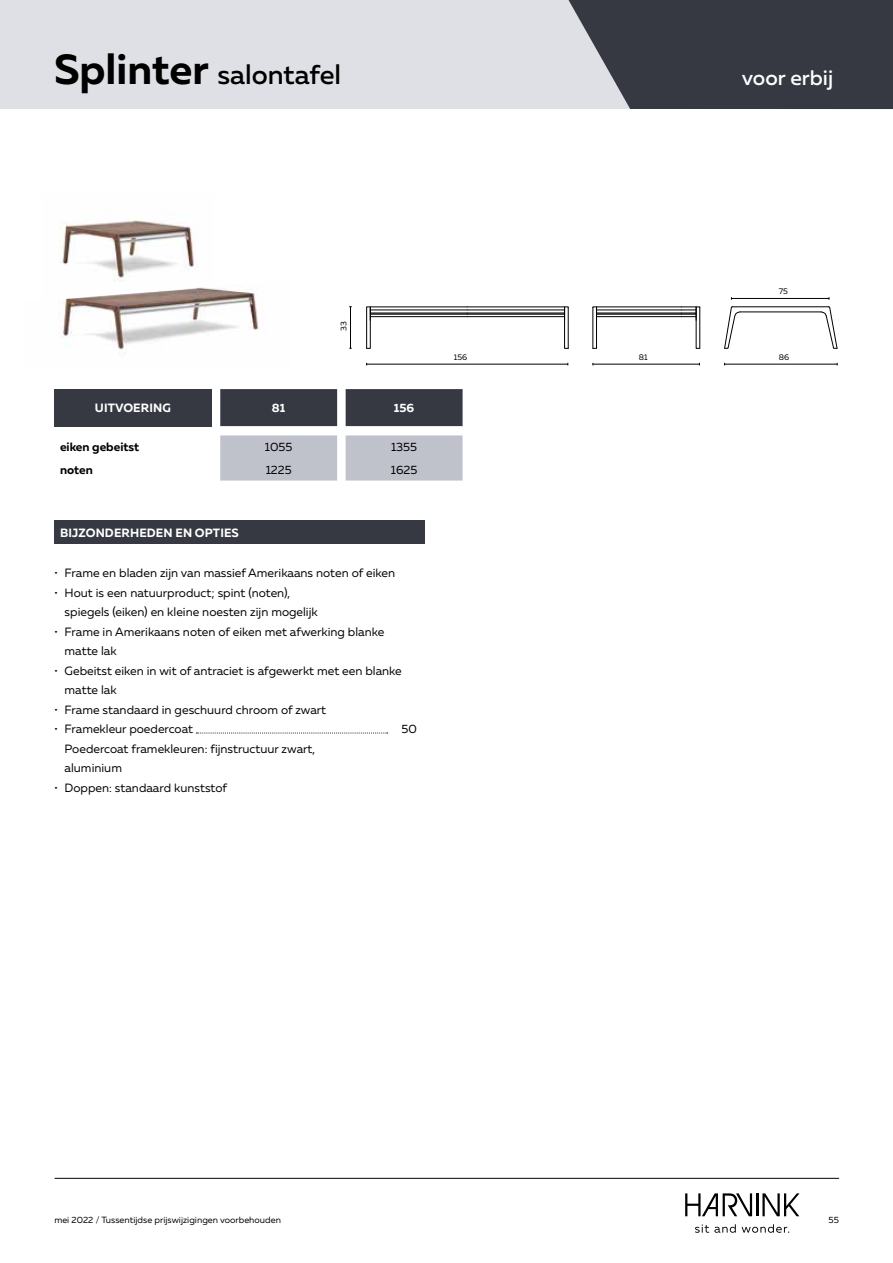
<style>
.page{position:relative;width:893px;height:1263px;background:#fff}
.page>*{position:absolute;margin:0;border:0;box-sizing:border-box;transform-origin:0 0}
.t1{font:500 27px "Muller";color:#000}
.t2{font:500 21px "Muller";color:#fff}
.t3{font:12px/19.5px "Muller";color:#000}
.t4{font:700 12px "Muller";letter-spacing:.01em;color:#fff}
.t5{font:700 12px "Muller";color:#000}
.t6{font:9px "Muller";color:#000}
.t7{font:8.25px "Muller";color:#000}
.s1{font-weight:700;font-size:42px}
</style>
<div class="page">
<div style="left:0;top:0;width:893px;height:109px;background:#dfe0e5"></div>
<hr style="left:756px;top:1193px;width:2px;height:23px;background:#000">
<svg style="left:762px;top:1193px;width:37px;height:23px"></svg>
<svg style="left:685px;top:1193px;width:67px;height:23px"></svg>
<svg style="left:695px;top:1224px;width:41px;height:9px"></svg>
<svg style="left:742px;top:1224px;width:47px;height:9px"></svg>
<hr style="left:55px;top:1178px;width:784px;height:1px;background:#000">
<hr style="left:350px;top:307px;width:1px;height:41px;background:#000">
<hr style="left:367px;top:364px;width:201px;height:1px;background:#000">
<svg style="left:366px;top:307px;width:203px;height:42px"></svg>
<hr style="left:370px;top:314px;width:97px;height:1px;background:#000">
<hr style="left:370px;top:316px;width:97px;height:1px;background:#000">
<hr style="left:370px;top:310px;width:97px;height:1px;background:#000">
<hr style="left:370px;top:313px;width:97px;height:1px;background:#000">
<hr style="left:593px;top:364px;width:106px;height:1px;background:#000">
<hr style="left:725px;top:364px;width:112px;height:1px;background:#000">
<hr style="left:731px;top:298px;width:98px;height:1px;background:#000">
<svg style="left:724px;top:306px;width:16px;height:43px"></svg>
<svg style="left:821px;top:306px;width:16px;height:43px"></svg>
<hr style="left:732px;top:307px;width:96px;height:1px;background:#000">
<hr style="left:740px;top:312px;width:81px;height:1px;background:#000">
<svg style="left:592px;top:307px;width:108px;height:42px"></svg>
<hr style="left:596px;top:314px;width:85px;height:1px;background:#000">
<hr style="left:596px;top:316px;width:85px;height:1px;background:#000">
<hr style="left:596px;top:310px;width:85px;height:1px;background:#000">
<hr style="left:596px;top:313px;width:85px;height:1px;background:#000">
<div style="left:54px;top:389px;width:158px;height:37px;background:#363942"></div>
<svg style="left:220px;top:389px;width:243px;height:37px;background:#3e4049"></svg>
<svg style="left:220px;top:435px;width:243px;height:46px;background:#c2c5cc"></svg>
<img style="left:59px;top:212px;width:136px;height:68px">
<img style="left:62px;top:280px;width:197px;height:76px">
<svg style="left:196px;top:733px;width:192px;height:1px"></svg>
<div style="left:54px;top:520px;width:370px;height:24px;background:#363942"></div>
<svg style="left:568px;top:0;width:325px;height:109px;background:#464951"></svg>
<h1 class="t1" style="left:54px;top:58px;width:289px"><span class="s1">Splinter</span> salontafel</h1>
<h2 class="t2" style="left:742px;top:65px;width:93px">voor erbij</h2>
<p class="t7" style="left:339px;top:331px;width:11px;rotate:-90deg">33</p>
<p class="t4" style="left:95px;top:401px;width:77px">UITVOERING</p>
<p class="t4" style="left:272px;top:401px;width:15px">81</p>
<p class="t4" style="left:394px;top:401px;width:22px">156</p>
<p class="t5" style="left:60px;top:440px;width:81px">eiken gebeitst</p>
<p class="t3" style="left:265px;top:437px;width:29px">1055</p>
<p class="t3" style="left:391px;top:437px;width:28px">1355</p>
<p class="t5" style="left:60px;top:462px;width:34px">noten</p>
<p class="t3" style="left:266px;top:460px;width:27px">1225</p>
<p class="t3" style="left:391px;top:460px;width:28px">1625</p>
<p class="t4" style="left:60px;top:525px;width:180px">BIJZONDERHEDEN EN OPTIES</p>
<p class="t3" style="left:54px;top:563px;width:343px">• Frame en bladen zijn van massief Amerikaans noten of eiken</p>
<p class="t3" style="left:65px;top:582px;width:255px;text-indent:-11px">• Hout is een natuurproduct; spint (noten), spiegels (eiken) en kleine noesten zijn mogelijk</p>
<p class="t3" style="left:65px;top:621px;width:321px;text-indent:-11px">• Frame in Amerikaans noten of eiken met afwerking blanke matte lak</p>
<p class="t3" style="left:65px;top:660px;width:339px;text-indent:-11px">• Gebeitst eiken in wit of antraciet is afgewerkt met een blanke matte lak</p>
<p class="t3" style="left:54px;top:699px;width:274px">• Frame standaard in geschuurd chroom of zwart</p>
<p class="t3" style="left:54px;top:719px;width:141px">• Framekleur poedercoat</p>
<p class="t3" style="left:402px;top:719px;width:17px">50</p>
<p class="t3" style="left:65px;top:738px;width:252px">Poedercoat framekleuren: fijnstructuur zwart, aluminium</p>
<p class="t3" style="left:54px;top:777px;width:175px">• Doppen: standaard kunststof</p>
<p class="t7" style="left:779px;top:286px;width:11px">75</p>
<p class="t7" style="left:454px;top:352px;width:15px">156</p>
<p class="t7" style="left:639px;top:352px;width:10px">81</p>
<p class="t7" style="left:779px;top:352px;width:12px">86</p>
<p class="t6" style="left:54px;top:1214px;width:228px">mei 2022 / Tussentijdse prijswijzigingen voorbehouden</p>
<p class="t6" style="left:828px;top:1214px;width:12px">55</p>
</div>
